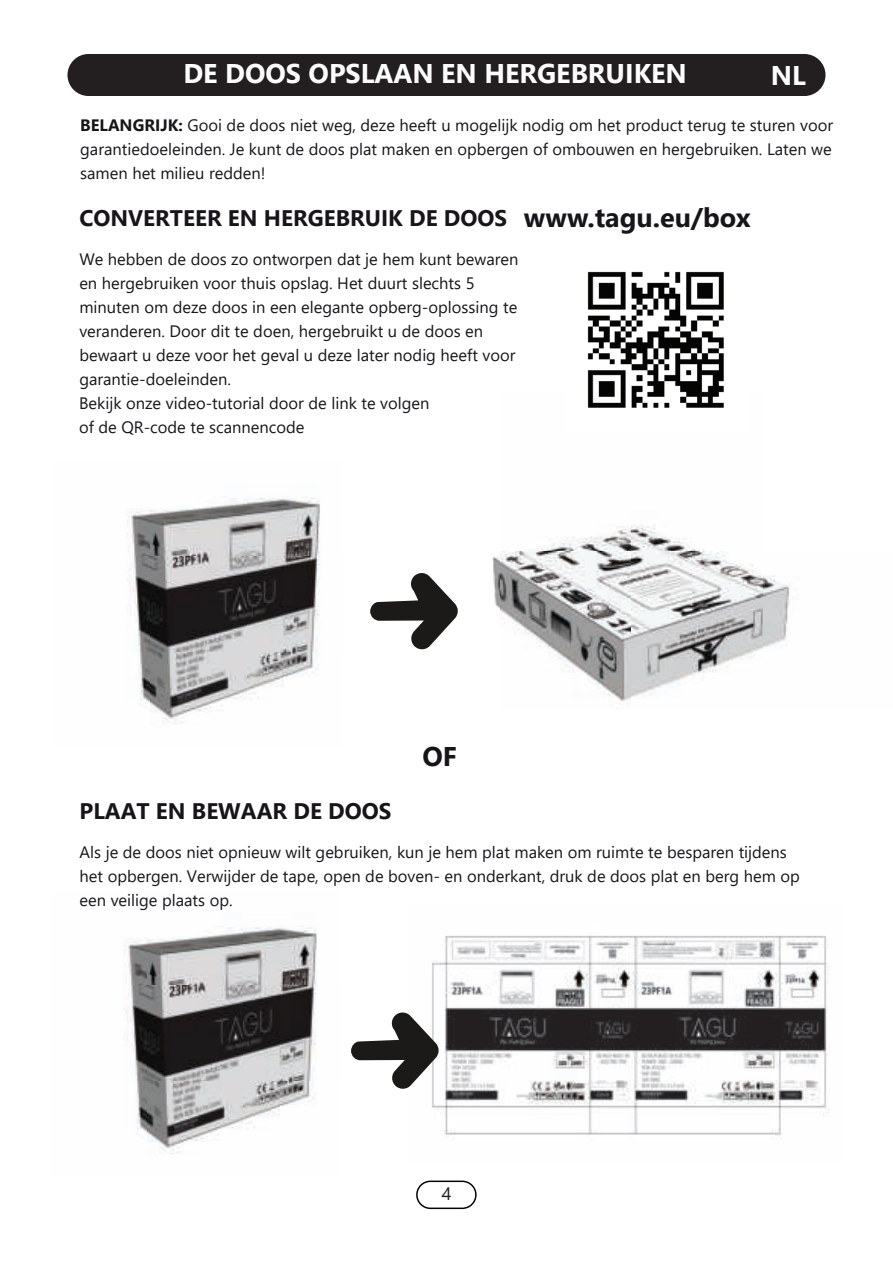
<style>
.page{position:relative;width:893px;height:1263px;background:#fff}
.page>*{position:absolute;margin:0;border:0;box-sizing:border-box;transform-origin:0 0}
.t1{font:700 27px "Segoe UI";color:#fff}
.t2{font:700 27px "Segoe UI";color:#17151a}
.t3{font:700 22.5px "Segoe UI";color:#17151a}
.t4{font:18px "Segoe UI";color:#231f20}
.t5{font:16.5px/24px "Segoe UI";color:#17151a}
.s1{font-weight:700}
</style>
<div class="page">
<div style="left:416px;top:1180px;width:61px;height:29px;border:2px solid #040503;border-radius:14px"></div>
<div style="left:67px;top:54px;width:758px;height:42px;background:#231f20;border-radius:21px"></div>
<img style="left:124px;top:926px;width:193px;height:228px">
<img style="left:492px;top:525px;width:304px;height:184px">
<img style="left:587px;top:271px;width:137px;height:137px">
<img style="left:127px;top:498px;width:193px;height:227px">
<svg style="left:370px;top:573px;width:88px;height:77px"></svg>
<img style="left:432px;top:935px;width:397px;height:201px">
<svg style="left:351px;top:1011px;width:88px;height:79px"></svg>
<h1 class="t1" style="left:183px;top:48px;width:505px">DE DOOS OPSLAAN EN HERGEBRUIKEN</h1>
<p class="t5" style="left:80px;top:111px;width:754px;text-align:justify"><span class="s1">BELANGRIJK:</span> Gooi de doos niet weg, deze heeft u mogelijk nodig om het product terug te sturen voor garantiedoeleinden. Je kunt de doos plat maken en opbergen of ombouwen en hergebruiken. Laten we samen het milieu redden!</p>
<h1 class="t2" style="left:524px;top:207px;width:228px">www.tagu.eu/box</h1>
<h1 class="t1" style="left:771px;top:50px;width:37px">NL</h1>
<h2 class="t3" style="left:79px;top:196px;width:429px">CONVERTEER EN HERGEBRUIK DE DOOS</h2>
<p class="t5" style="left:79px;top:245px;width:441px">We hebben de doos zo ontworpen dat je hem kunt bewaren en hergebruiken voor thuis opslag. Het duurt slechts 5 minuten om deze doos in een elegante opberg-oplossing te veranderen. Door dit te doen, hergebruikt u de doos en bewaart u deze voor het geval u deze later nodig heeft voor garantie-doeleinden.<br>Bekijk onze video-tutorial door de link te volgen<br>of de QR-code te scannencode</p>
<h1 class="t2" style="left:422px;top:730px;width:36px">OF</h1>
<h2 class="t3" style="left:80px;top:790px;width:313px">PLAAT EN BEWAAR DE DOOS</h2>
<p class="t5" style="left:80px;top:839px;width:722px">Als je de doos niet opnieuw wilt gebruiken, kun je hem plat maken om ruimte te besparen tijdens het opbergen. Verwijder de tape, open de boven- en onderkant, druk de doos plat en berg hem op een veilige plaats op.</p>
<p class="t4" style="left:442px;top:1177px;width:11px">4</p>
</div>
